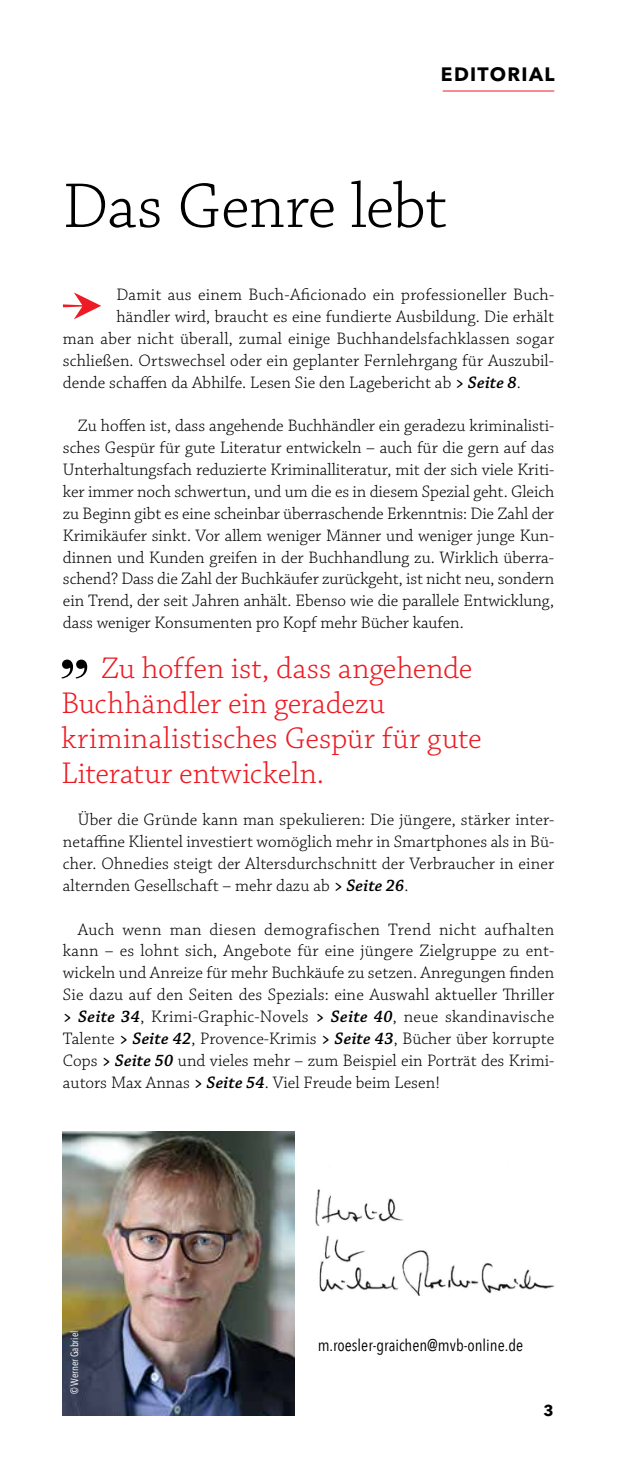
<style>
.page{position:relative;width:622px;height:1457px;background:#fff}
.page>*{position:absolute;margin:0;border:0;box-sizing:border-box;transform-origin:0 0}
.t1{font:300 66.5px "Chaparral Pro";letter-spacing:-.015em;color:#000}
.t2{font:300 31.5px/35px "Chaparral Pro";color:#ed1b23}
.t3{font:700 19.25px "Avenir Next W1 G";letter-spacing:.065em;color:#000}
.t4{font:300 17.5px/21.9px "Chaparral Pro";letter-spacing:.005em;color:#000;text-align:justify}
.t5{font:condensed 16.62px "Avenir Next LT Pro";color:#000}
.t6{font:700 15.75px "Avenir Next W1 G";color:#000}
.t7{font:condensed 10.5px "Avenir Next LT Pro";color:#fff}
.s1{font-weight:600;font-style:italic}
</style>
<div class="page">
<img style="left:315px;top:1189px;width:240px;height:107px">
<svg style="left:63px;top:292px;width:38px;height:27px"></svg>
<img style="left:63px;top:1131px;width:232px;height:285px">
<hr style="left:443px;top:91px;width:111px;height:1px;background:#ed1b23">
<svg style="left:61px;top:659px;width:26px;height:19px"></svg>
<p class="t3" style="left:441px;top:62px;width:115px">EDITORIAL</p>
<h1 class="t1" style="left:63px;top:170px;width:385px">Das Genre lebt</h1>
<p class="t4" style="left:116px;top:284px;width:439px">Damit aus einem Buch-Aficionado ein professioneller Buch-</p>
<p class="t4" style="left:116px;top:306px;width:439px">händler wird, braucht es eine fundierte Ausbildung. Die erhält</p>
<p class="t4" style="left:63px;top:328px;width:493px">man aber nicht überall, zumal einige Buchhandelsfachklassen sogar</p>
<p class="t4" style="left:63px;top:350px;width:492px">schließen. Ortswechsel oder ein geplanter Fernlehrgang für Auszubil-</p>
<p class="t4" style="left:63px;top:372px;width:459px">dende schaffen da Abhilfe. Lesen Sie den Lagebericht ab <span class="s1">&gt; Seite 8</span>.</p>
<p class="t4" style="left:63px;top:416px;width:493px;text-indent:15px">Zu hoffen ist, dass angehende Buchhändler ein geradezu kriminalisti&shy;sches Gespür für gute Literatur entwickeln – auch für die gern auf das Unterhaltungsfach reduzierte Kriminalliteratur, mit der sich viele Kriti&shy;ker immer noch schwertun, und um die es in diesem Spezial geht. Gleich zu Beginn gibt es eine scheinbar überraschende Erkenntnis: Die Zahl der Krimikäufer sinkt. Vor allem weniger Männer und weniger junge Kun&shy;dinnen und Kunden greifen in der Buchhandlung zu. Wirklich überra&shy;schend? Dass die Zahl der Buchkäufer zurückgeht, ist nicht neu, sondern ein Trend, der seit Jahren anhält. Ebenso wie die parallele Entwicklung, dass weniger Konsumenten pro Kopf mehr Bücher kaufen.</p>
<h2 class="t2" style="left:61px;top:652px;width:422px;text-indent:40px">Zu hoffen ist, dass angehende<br>Buchhändler ein geradezu kriminalistisches Gespür für gute<br>Literatur entwickeln.</h2>
<p class="t4" style="left:63px;top:809px;width:493px;text-indent:15px">Über die Gründe kann man spekulieren: Die jüngere, stärker inter&shy;netaffine Klientel investiert womöglich mehr in Smartphones als in Bü&shy;cher. Ohnedies steigt der Altersdurchschnitt der Verbraucher in einer alternden Gesellschaft – mehr dazu ab <span class="s1">&gt; Seite 26</span>.</p>
<p class="t4" style="left:63px;top:919px;width:493px;text-indent:15px">Auch wenn man diesen demografischen Trend nicht aufhalten kann – es lohnt sich, Angebote für eine jüngere Zielgruppe zu ent&shy;wickeln und Anreize für mehr Buchkäufe zu setzen. Anregungen finden Sie dazu auf den Seiten des Spezials: eine Auswahl aktueller Thriller <span class="s1">&gt; Seite 34</span>, Krimi-Graphic-Novels <span class="s1">&gt; Seite 40</span>, neue skandinavische Talente <span class="s1">&gt; Seite 42</span>, Provence-Krimis <span class="s1">&gt; Seite 43</span>, Bücher über korrupte Cops <span class="s1">&gt; Seite 50</span> und vieles mehr – zum Beispiel ein Porträt des Krimi&shy;autors Max Annas <span class="s1">&gt; Seite 54</span>. Viel Freude beim Lesen!</p>
<p class="t7" style="left:68px;top:1394px;width:65px;rotate:-90deg">© Werner Gabriel</p>
<p class="t5" style="left:318px;top:1335px;width:207px">m.roesler-graichen@mvb-online.de</p>
<p class="t6" style="left:543px;top:1400px;width:12px">3</p>
</div>
